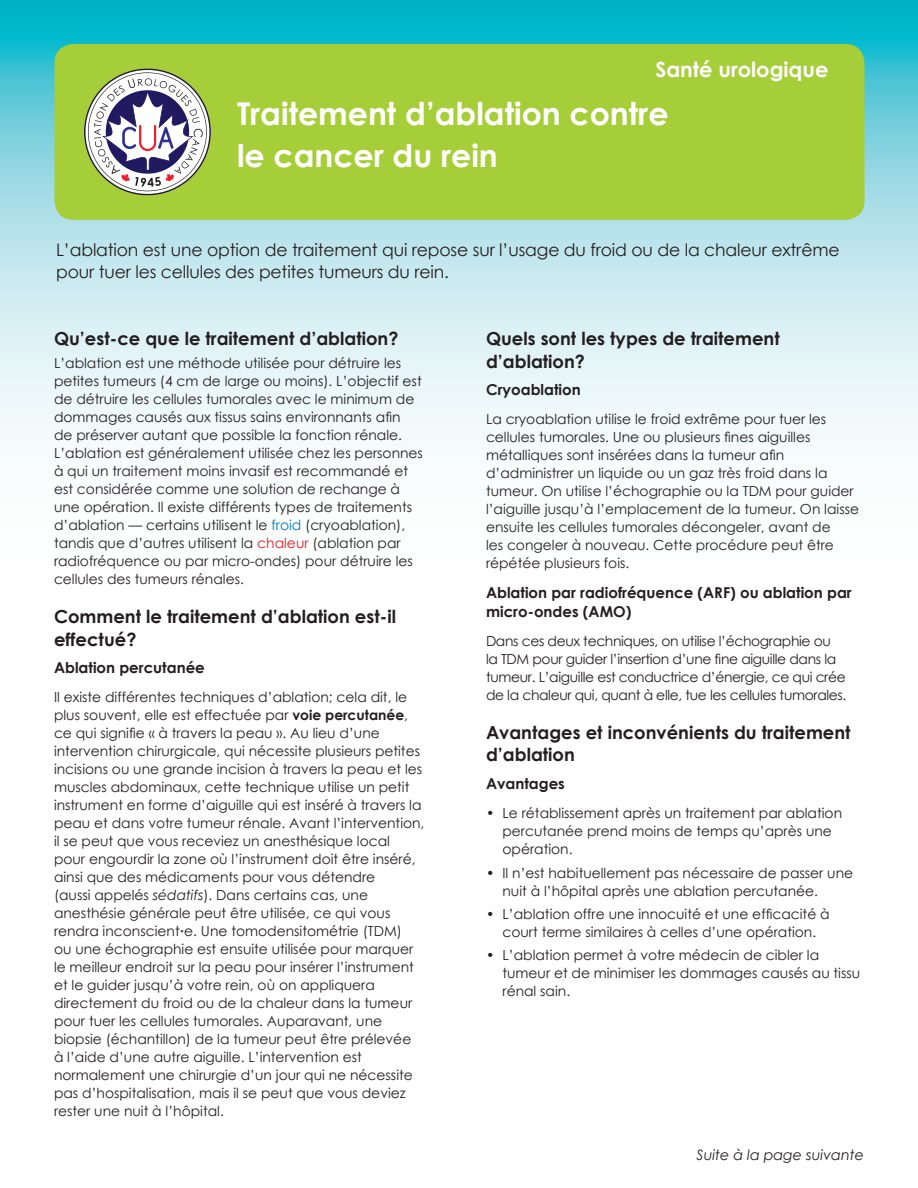
<style>
.page{position:relative;width:918px;height:1188px;background:#fff}
.page>*{position:absolute;margin:0;border:0;box-sizing:border-box;transform-origin:0 0}
.t1{font:700 31.5px/42px "Century Gothic";color:#fff}
.t2{font:700 21px "Century Gothic";color:#fff}
.t3{font:700 18px/22.5px "Century Gothic";color:#231f20}
.Body_-_UTI_Female{font:17.25px/22.5px "Century Gothic";letter-spacing:-.01em;color:#231f20}
.t4{font:700 15px/19.5px "Century Gothic";color:#231f20}
.t5{font:italic 14.4px "Century Gothic";color:#231f20}
.t6{font:13.8px/18px "Century Gothic";color:#231f20}
.t7{font:13.8px/18px "Century Gothic";letter-spacing:-.025em;color:#231f20}
.s1{color:#007ac2}
.s2{color:#e51a23}
.s3{font-weight:700}
.s4{font-style:italic}
.s5{font-size:7.5px}
</style>
<div class="page">
<svg style="left:0;top:0;width:918px;height:446px;background:#b1e4ec"></svg>
<div style="left:55px;top:44px;width:810px;height:176px;background:#a6ce39;border-radius:19px"></div>
<svg style="left:84px;top:69px;width:127px;height:126px"></svg>
<p class="t2" style="left:656px;top:56px;width:175px">Santé urologique</p>
<p class="t1" style="left:237px;top:92px;width:433px">Traitement d’ablation contre le cancer du rein</p>
<p class="Body_-_UTI_Female" style="left:56px;top:238px;width:785px">L’ablation est une option de traitement qui repose sur l’usage du froid ou de la chaleur extrême pour tuer les cellules des petites tumeurs du rein.</p>
<p class="t3" style="left:54px;top:327px;width:346px">Qu’est-ce que le traitement d’ablation?</p>
<p class="t6" style="left:54px;top:354px;width:371px">L’ablation est une méthode utilisée pour détruire les petites tumeurs (4 cm de large ou moins). L’objectif est de détruire les cellules tumorales avec le minimum de dommages causés aux tissus sains environnants afin<br>de préserver autant que possible la fonction rénale.<br>L’ablation est généralement utilisée chez les personnes à qui un traitement moins invasif est recommandé et est considérée comme une solution de rechange à une opération. Il existe différents types de traitements d’ablation — certains utilisent le <span class="s1">froid</span> (cryoablation), tandis que d’autres utilisent la <span class="s2">chaleur</span> (ablation par radiofréquence ou par micro-ondes) pour détruire les cellules des tumeurs rénales.</p>
<p class="t3" style="left:54px;top:605px;width:343px">Comment le traitement d’ablation est-il effectué?</p>
<p class="t4" style="left:54px;top:657px;width:152px">Ablation percutanée</p>
<p class="t6" style="left:54px;top:688px;width:372px">Il existe différentes techniques d’ablation; cela dit, le plus souvent, elle est effectuée par <span class="s3">voie percutanée</span>, ce qui signifie « à travers la peau ». Au lieu d’une intervention chirurgicale, qui nécessite plusieurs petites incisions ou une grande incision à travers la peau et les muscles abdominaux, cette technique utilise un petit instrument en forme d’aiguille qui est inséré à travers la peau et dans votre tumeur rénale. Avant l’intervention, il se peut que vous receviez un anesthésique local pour engourdir la zone où l’instrument doit être inséré, ainsi que des médicaments pour vous détendre<br>(aussi appelés <span class="s4">sédatifs</span>). Dans certains cas, une anesthésie générale peut être utilisée, ce qui vous rendra inconscient<span class="s5">•</span>e. Une tomodensitométrie (TDM)<br>ou une échographie est ensuite utilisée pour marquer le meilleur endroit sur la peau pour insérer l’instrument et le guider jusqu’à votre rein, où on appliquera directement du froid ou de la chaleur dans la tumeur pour tuer les cellules tumorales. Auparavant, une biopsie (échantillon) de la tumeur peut être prélevée<br>à l’aide d’une autre aiguille. L’intervention est normalement une chirurgie d’un jour qui ne nécessite pas d’hospitalisation, mais il se peut que vous deviez rester une nuit à l’hôpital.</p>
<p class="t3" style="left:486px;top:327px;width:295px">Quels sont les types de traitement d’ablation?</p>
<p class="t4" style="left:486px;top:379px;width:96px">Cryoablation</p>
<p class="t6" style="left:486px;top:409px;width:375px">La cryoablation utilise le froid extrême pour tuer les cellules tumorales. Une ou plusieurs fines aiguilles métalliques sont insérées dans la tumeur afin d’administrer un liquide ou un gaz très froid dans la tumeur. On utilise l’échographie ou la TDM pour guider l’aiguille jusqu’à l’emplacement de la tumeur. On laisse ensuite les cellules tumorales décongeler, avant de<br>les congeler à nouveau. Cette procédure peut être répétée plusieurs fois.</p>
<p class="t4" style="left:486px;top:582px;width:367px">Ablation par radiofréquence (ARF) ou ablation par micro-ondes (AMO)</p>
<p class="t7" style="left:486px;top:632px;width:362px">Dans ces deux techniques, on utilise l’échographie ou<br>la TDM pour guider l’insertion d’une fine aiguille dans la tumeur. L’aiguille est conductrice d’énergie, ce qui crée de la chaleur qui, quant à elle, tue les cellules tumorales.</p>
<p class="t3" style="left:486px;top:721px;width:366px">Avantages et inconvénients du traitement d’ablation</p>
<p class="t4" style="left:486px;top:774px;width:80px">Avantages</p>
<p class="t6" style="left:502px;top:804px;width:341px;text-indent:-16px">• Le rétablissement après un traitement par ablation percutanée prend moins de temps qu’après une opération.</p>
<p class="t6" style="left:502px;top:863px;width:352px;text-indent:-16px">• Il n’est habituellement pas nécessaire de passer une nuit à l’hôpital après une ablation percutanée.</p>
<p class="t6" style="left:486px;top:905px;width:345px;text-align:center">• L’ablation offre une innocuité et une efficacité à court terme similaires à celles d’une opération.</p>
<p class="t6" style="left:502px;top:946px;width:359px;text-indent:-16px">• L’ablation permet à votre médecin de cibler la tumeur et de minimiser les dommages causés au tissu rénal sain.</p>
<p class="t5" style="left:697px;top:1146px;width:169px">Suite à la page suivante</p>
</div>
